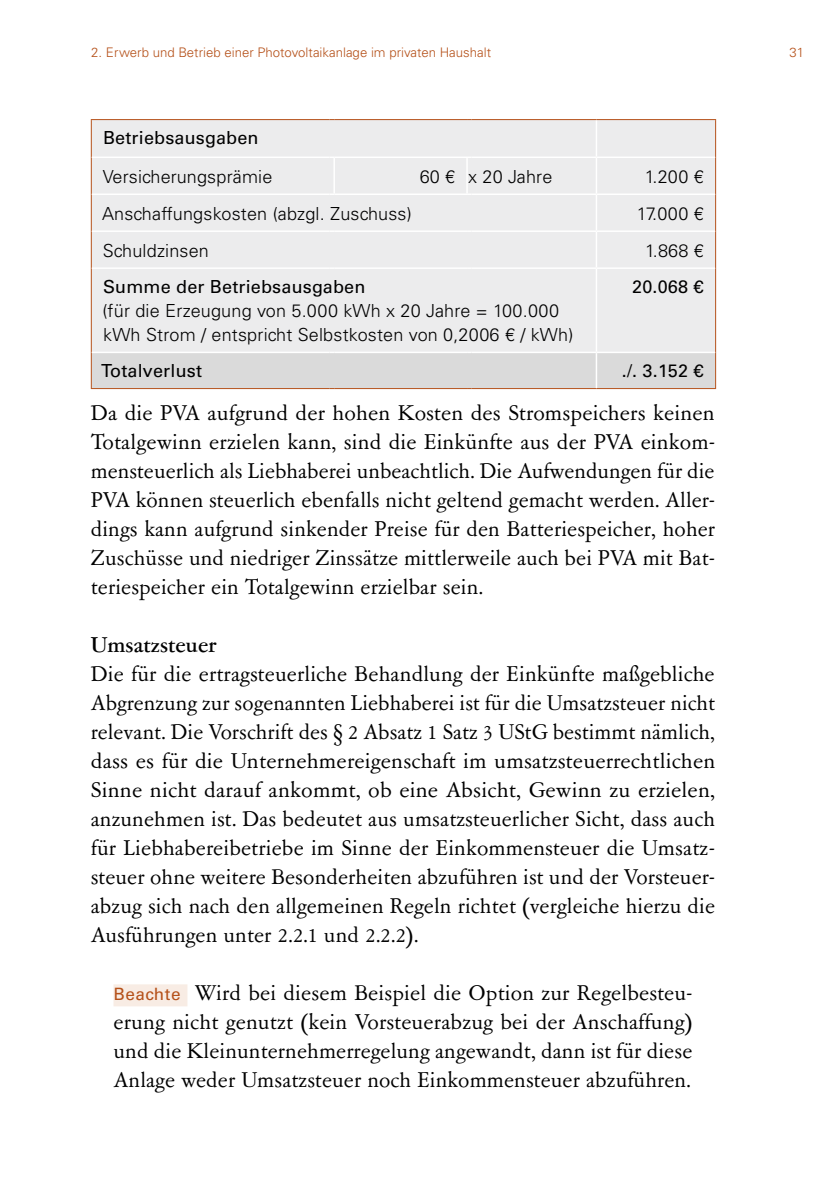
<style>
.page{position:relative;width:840px;height:1191px;background:#fff}
.page>*{position:absolute;margin:0;border:0;box-sizing:border-box;transform-origin:0 0}
.t1{font:24px/29px "Garamont Amst SBOP Rom";letter-spacing:.005em;color:#000;text-align:justify}
.t2{font:500 24px "Garamont Amst SBOP";letter-spacing:.005em;color:#000}
.t3{font:300 18px/24px "Univers LT";letter-spacing:.01em;color:#000}
.t4{font:18px "Univers LT";letter-spacing:.01em;color:#000}
.t5{font:300 13.2px "Univers LT";color:#b5511a}
.s1{font-family:"Univers LT";font-size:17px;color:#b5511a}
</style>
<div class="page">
<div style="left:113px;top:984px;width:74px;height:22px;background:#f8ece4"></div>
<div style="left:92px;top:120px;width:622px;height:232px;background:#ececed"></div>
<hr style="left:91px;top:120px;width:1px;height:37px;background:#b5511a">
<hr style="left:714px;top:120px;width:1px;height:37px;background:#b5511a">
<hr style="left:91px;top:157px;width:1px;height:37px;background:#b5511a">
<hr style="left:714px;top:157px;width:1px;height:37px;background:#b5511a">
<hr style="left:91px;top:194px;width:1px;height:37px;background:#b5511a">
<hr style="left:714px;top:194px;width:1px;height:37px;background:#b5511a">
<hr style="left:91px;top:231px;width:1px;height:37px;background:#b5511a">
<hr style="left:714px;top:231px;width:1px;height:37px;background:#b5511a">
<hr style="left:91px;top:268px;width:1px;height:84px;background:#b5511a">
<hr style="left:714px;top:268px;width:1px;height:84px;background:#b5511a">
<hr style="left:595px;top:120px;width:2px;height:36px;background:#fff">
<hr style="left:92px;top:156px;width:237px;height:2px;background:#fff">
<hr style="left:334px;top:156px;width:133px;height:2px;background:#fff">
<hr style="left:333px;top:158px;width:2px;height:35px;background:#fff">
<hr style="left:466px;top:158px;width:1px;height:35px;background:#fff">
<hr style="left:471px;top:156px;width:125px;height:2px;background:#fff">
<hr style="left:596px;top:156px;width:118px;height:2px;background:#fff">
<hr style="left:595px;top:158px;width:2px;height:35px;background:#fff">
<hr style="left:92px;top:193px;width:237px;height:2px;background:#fff">
<hr style="left:334px;top:193px;width:133px;height:2px;background:#fff">
<hr style="left:471px;top:193px;width:125px;height:2px;background:#fff">
<hr style="left:596px;top:193px;width:118px;height:2px;background:#fff">
<hr style="left:595px;top:195px;width:2px;height:35px;background:#fff">
<hr style="left:92px;top:230px;width:237px;height:2px;background:#fff">
<hr style="left:334px;top:230px;width:133px;height:2px;background:#fff">
<hr style="left:471px;top:230px;width:125px;height:2px;background:#fff">
<hr style="left:596px;top:230px;width:118px;height:2px;background:#fff">
<hr style="left:595px;top:232px;width:2px;height:35px;background:#fff">
<hr style="left:92px;top:267px;width:237px;height:2px;background:#fff">
<hr style="left:334px;top:267px;width:133px;height:2px;background:#fff">
<hr style="left:471px;top:267px;width:125px;height:2px;background:#fff">
<hr style="left:596px;top:267px;width:118px;height:2px;background:#fff">
<hr style="left:595px;top:269px;width:2px;height:83px;background:#fff">
<div style="left:91px;top:352px;width:624px;height:37px;background:#dadada"></div>
<hr style="left:471px;top:352px;width:125px;height:1px;background:#fff">
<hr style="left:596px;top:352px;width:118px;height:1px;background:#fff">
<hr style="left:595px;top:353px;width:2px;height:35px;background:#fff">
<hr style="left:91px;top:119px;width:238px;height:1px;background:#b5511a">
<hr style="left:334px;top:119px;width:133px;height:1px;background:#b5511a">
<hr style="left:471px;top:119px;width:125px;height:1px;background:#b5511a">
<hr style="left:596px;top:119px;width:119px;height:1px;background:#b5511a">
<p class="t5" style="left:91px;top:44px;width:401px">2. Erwerb und Betrieb einer Photovoltaikanlage im privaten Haushalt</p>
<p class="t5" style="left:789px;top:44px;width:16px">31</p>
<p class="t4" style="left:103px;top:127px;width:157px">Betriebsausgaben</p>
<p class="t3" style="left:103px;top:164px;width:171px">Versicherungsprämie</p>
<p class="t3" style="left:419px;top:164px;width:134px">60 € x 20 Jahre</p>
<p class="t3" style="left:644px;top:164px;width:60px">1.200 €</p>
<p class="t3" style="left:102px;top:201px;width:311px">Anschaffungskosten (abzgl. Zuschuss)</p>
<p class="t3" style="left:636px;top:201px;width:68px">17.000 €</p>
<p class="t3" style="left:103px;top:238px;width:108px">Schuldzinsen</p>
<p class="t3" style="left:644px;top:238px;width:60px">1.868 €</p>
<p class="t4" style="left:103px;top:276px;width:264px">Summe der Betriebsausgaben</p>
<p class="t3" style="left:102px;top:299px;width:472px">(für die Erzeugung von 5.000 kWh x 20 Jahre = 100.000 kWh Strom / entspricht Selbstkosten von 0,2006 € / kWh)</p>
<p class="t4" style="left:631px;top:276px;width:73px">20.068 €</p>
<p class="t4" style="left:101px;top:360px;width:102px">Totalverlust</p>
<p class="t4" style="left:621px;top:360px;width:83px">./. 3.152 €</p>
<p class="t1" style="left:91px;top:399px;width:625px">Da die PVA aufgrund der hohen Kosten des Stromspeichers keinen Totalgewinn erzielen kann, sind die Einkünfte aus der PVA einkom&shy;mensteuerlich als Liebhaberei unbeachtlich. Die Aufwendungen für die PVA können steuerlich ebenfalls nicht geltend gemacht werden. Aller&shy;dings kann aufgrund sinkender Preise für den Batteriespeicher, hoher Zuschüsse und niedriger Zinssätze mittlerweile auch bei PVA mit Bat&shy;teriespeicher ein Totalgewinn erzielbar sein.</p>
<p class="t2" style="left:91px;top:632px;width:127px">Umsatzsteuer</p>
<p class="t1" style="left:91px;top:660px;width:625px">Die für die ertragsteuerliche Behandlung der Einkünfte maßgebliche Abgrenzung zur sogenannten Liebhaberei ist für die Umsatzsteuer nicht relevant. Die Vorschrift des § 2 Absatz 1 Satz 3 UStG bestimmt nämlich, dass es für die Unternehmereigenschaft im umsatzsteuerrechtlichen Sinne nicht darauf ankommt, ob eine Absicht, Gewinn zu erzielen, anzunehmen ist. Das bedeutet aus umsatzsteuerlicher Sicht, dass auch für Liebhabereibetriebe im Sinne der Einkommensteuer die Umsatz&shy;steuer ohne weitere Besonderheiten abzuführen ist und der Vorsteuer&shy;abzug sich nach den allgemeinen Regeln richtet (vergleiche hierzu die Ausführungen unter 2.2.1 und 2.2.2).</p>
<p class="t1" style="left:113px;top:979px;width:580px"><span class="s1">Beachte</span> Wird bei diesem Beispiel die Option zur Regelbesteu&shy;erung nicht genutzt (kein Vorsteuerabzug bei der Anschaffung) und die Kleinunternehmerregelung angewandt, dann ist für diese Anlage weder Umsatzsteuer noch Einkommensteuer abzuführen.</p>
</div>
